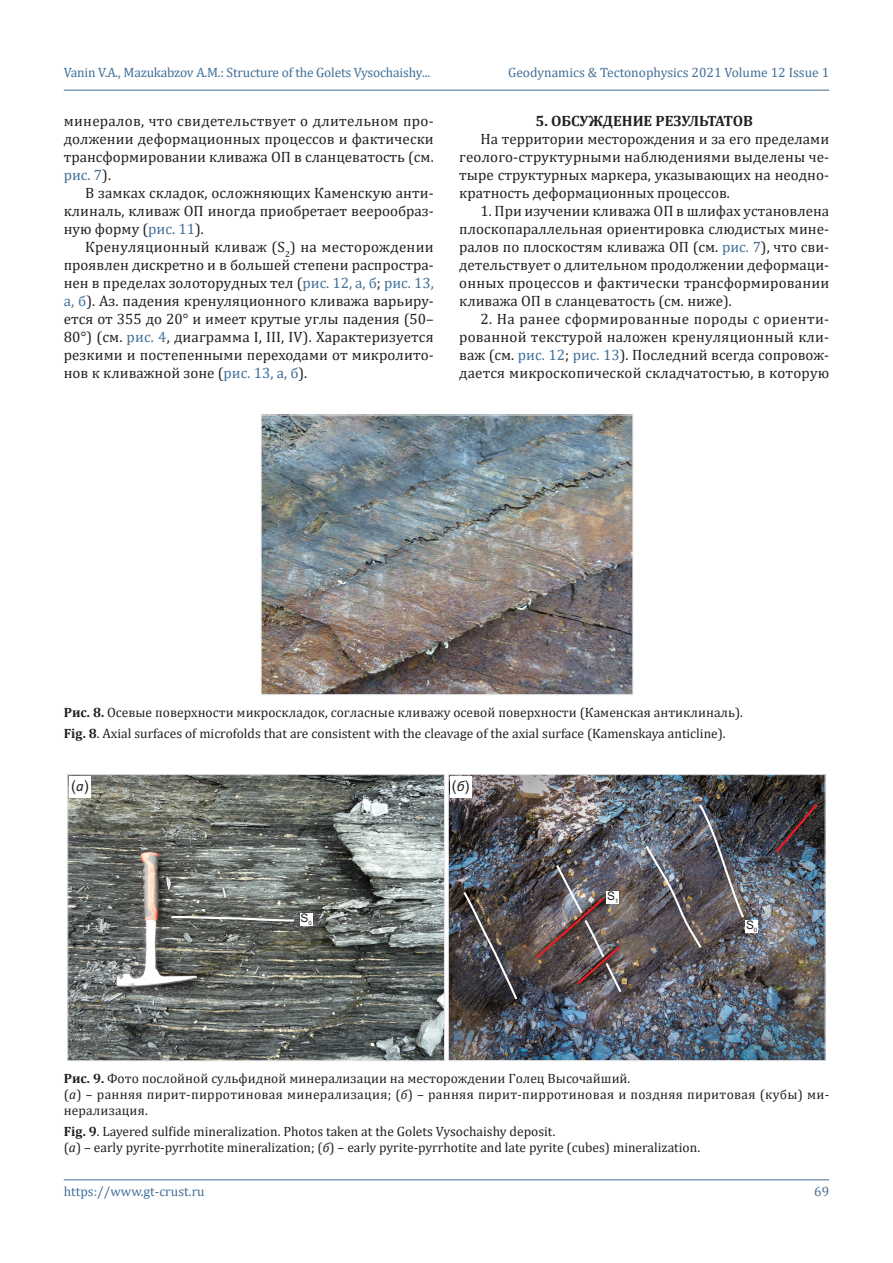
<style>
.page{position:relative;width:893px;height:1263px;background:#fff}
.page>*{position:absolute;margin:0;border:0;box-sizing:border-box;transform-origin:0 0}
.t1{font:15px/18px "Cambria";color:#231f20;text-align:justify}
.t2{font:700 15px "Cambria";color:#231f20}
.t3{font:14.85px "Arial";color:#231f20}
.t4{font:13.5px/20.4px "Cambria";color:#231f20}
.t5{font:13.5px/16.2px "Cambria";letter-spacing:.02em;color:#231f20}
.t6{font:13.5px "Cambria";letter-spacing:-.01em;color:#427098}
.t7{font:11.85px "Arial";color:#231f20}
.s1{color:#427098}
.s2{font-weight:700}
.s3{font-family:"Calibri";font-style:italic}
.s4{font-style:italic}
</style>
<div class="page">
<hr style="left:64px;top:1179px;width:765px;height:1px;background:#427098">
<hr style="left:64px;top:90px;width:765px;height:1px;background:#427098">
<img style="left:263px;top:417px;width:368px;height:276px">
<div style="left:261px;top:415px;width:372px;height:280px;border:1px solid #e6e7e9"></div>
<img style="left:67px;top:774px;width:758px;height:287px">
<p class="t6" style="left:64px;top:65px;width:368px">Vanin V.A., Mazukabzov A.M.: Structure of the Golets Vysochaishy...</p>
<p class="t1" style="left:64px;top:112px;width:371px">минералов, что свидетельствует о длительном про&shy;должении деформационных процессов и фактически трансформировании кливажа ОП в сланцеватость (см. <span class="s1">рис. 7</span>).</p>
<p class="t1" style="left:64px;top:184px;width:370px;text-indent:21px">В замках складок, осложняющих Каменскую анти&shy;клиналь, кливаж ОП иногда приобретает веерообраз&shy;ную форму (<span class="s1">рис. 11</span>).</p>
<p class="t1" style="left:64px;top:238px;width:371px;text-indent:21px">Кренуляционный кливаж (S<sub>2</sub>) на месторождении проявлен дискретно и в большей степени распростра&shy;нен в пределах золоторудных тел (<span class="s1">рис. 12, а, б</span>; <span class="s1">рис. 13, a, б</span>). Аз. падения кренуляционного кливажа варьиру&shy;ется от 355 до 20° и имеет крутые углы падения (50– 80°) (см. <span class="s1">рис. 4</span>, диаграмма I, III, IV). Характеризуется резкими и постепенными переходами от микролито&shy;нов к кливажной зоне (<span class="s1">рис. 13, a, б</span>).</p>
<p class="t6" style="left:508px;top:65px;width:323px">Geodynamics &amp; Tectonophysics 2021 Volume 12 Issue 1</p>
<p class="t2" style="left:535px;top:110px;width:219px">5. ОБСУЖДЕНИЕ РЕЗУЛЬТАТОВ</p>
<p class="t1" style="left:459px;top:130px;width:371px;text-indent:21px">На территории месторождения и за его пределами геолого-структурными наблюдениями выделены че&shy;тыре структурных маркера, указывающих на неодно&shy;кратность деформационных процессов.</p>
<p class="t1" style="left:459px;top:202px;width:371px;text-indent:21px">1. При изучении кливажа ОП в шлифах установлена плоскопараллельная ориентировка слюдистых мине&shy;ралов по плоскостям кливажа ОП (см. <span class="s1">рис. 7</span>), что сви&shy;детельствует о длительном продолжении деформаци&shy;онных процессов и фактически трансформировании кливажа ОП в сланцеватость (см. ниже).</p>
<p class="t1" style="left:459px;top:310px;width:371px;text-indent:21px">2. На ранее сформированные породы с ориенти&shy;рованной текстурой наложен кренуляционный кли&shy;важ (см. <span class="s1">рис. 12</span>; <span class="s1">рис. 13</span>). Последний всегда сопровож&shy;дается микроскопической складчатостью, в которую</p>
<p class="t4" style="left:64px;top:702px;width:681px"><span class="s2">Рис. 8.</span> Осевые поверхности микроскладок, согласные кливажу осевой поверхности (Каменская антиклиналь).<br><span class="s2">Fig. 8</span>. Axial surfaces of microfolds that are consistent with the cleavage of the axial surface (Kamenskaya anticline).</p>
<p class="t3" style="left:71px;top:780px;width:19px">( )<span class="s3">а</span></p>
<p class="t3" style="left:452px;top:780px;width:19px">( )<span class="s3">б</span></p>
<p class="t7" style="left:300px;top:914px;width:13px">S<sub>0</sub></p>
<p class="t7" style="left:607px;top:892px;width:13px">S<sub>1</sub></p>
<p class="t7" style="left:746px;top:920px;width:13px">S<sub>0</sub></p>
<p class="t5" style="left:64px;top:1070px;width:766px"><span class="s2">Рис. 9.</span> Фото послойной сульфидной минерализации на месторождении Голец Высочайший.<br>(<span class="s4">а</span>) – ранняя пирит-пирротиновая минерализация; (<span class="s4">б</span>) – ранняя пирит-пирротиновая и поздняя пиритовая (кубы) ми&shy;нерализация.</p>
<p class="t4" style="left:64px;top:1123px;width:638px;line-height:16.2px"><span class="s2">Fig. 9</span>. Layered sulfide mineralization. Photos taken at the Golets Vysochaishy deposit.<br>(<span class="s4">а</span>) – early pyrite-pyrrhotite mineralization; (<span class="s4">б</span>) – early pyrite-pyrrhotite and late pyrite (cubes) mineralization.</p>
<p class="t6" style="left:64px;top:1183px;width:142px">https://www.gt-crust.ru</p>
<p class="t6" style="left:814px;top:1183px;width:16px">69</p>
</div>
